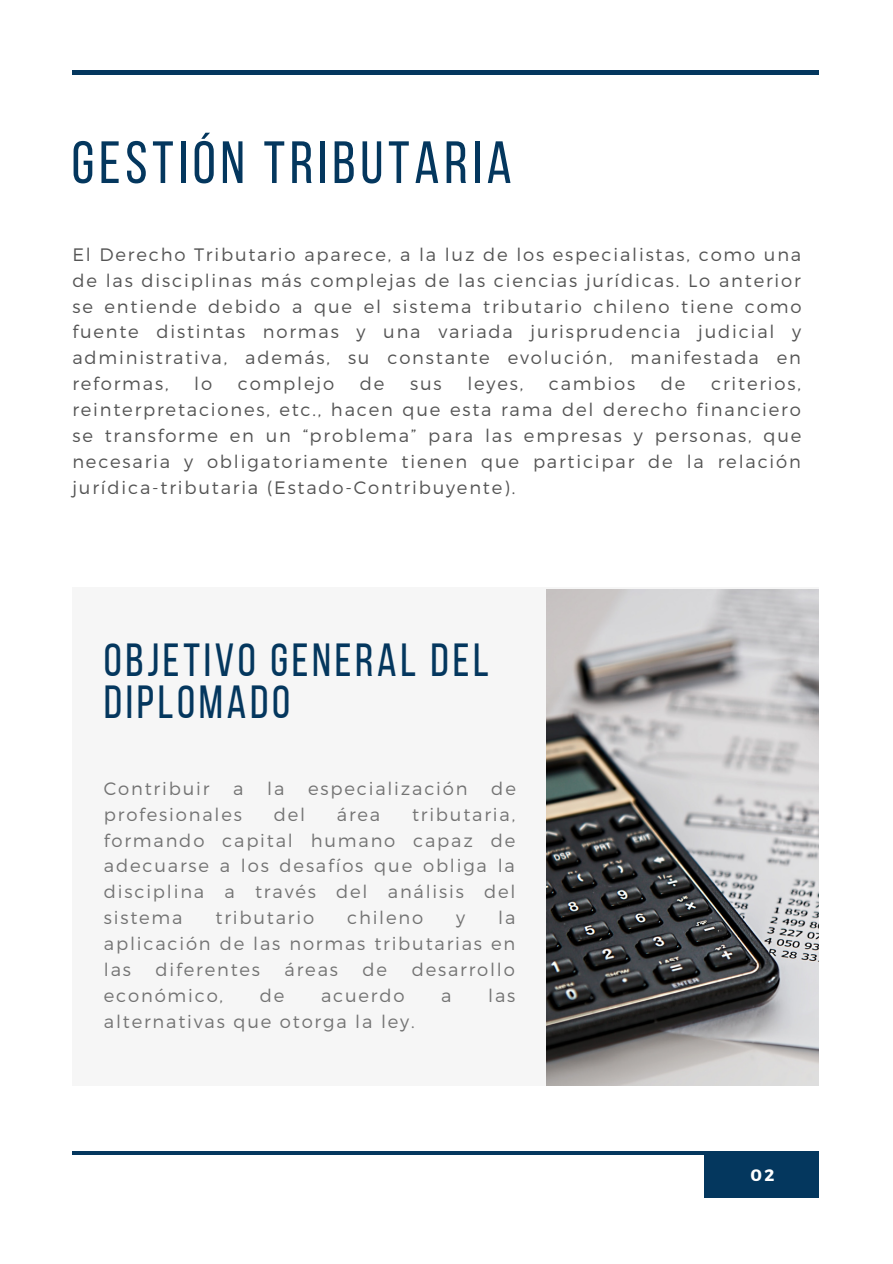
<style>
.page{position:relative;width:893px;height:1264px;background:#fff}
.page>*{position:absolute;margin:0;border:0;box-sizing:border-box;transform-origin:0 0}
.t1{font:59.55px "Bebas Neue";letter-spacing:.08em;color:#04375e}
.t2{font:46.35px/42.8px "Bebas Neue";letter-spacing:.08em;color:#04375e}
.t3{font:300 18px/25.8px "Montserrat";letter-spacing:.1em;color:#545454;text-align:justify}
.t4{font:300 18px/25.8px "Montserrat";letter-spacing:.1em;color:#737373;text-align:justify}
.t5{font:700 16.5px "Montserrat";color:#fff}
</style>
<div class="page">
<hr style="left:72px;top:71px;width:747px;height:3px;background:#04375e">
<div style="left:704px;top:1151px;width:114px;height:46px;background:#04375e"></div>
<hr style="left:72px;top:1151px;width:747px;height:3px;background:#04375e">
<div style="left:72px;top:587px;width:747px;height:498px;background:#f6f6f6"></div>
<img style="left:546px;top:589px;width:272px;height:496px">
<h1 class="t1" style="left:72px;top:138px;width:441px">GESTIÓN TRIBUTARIA</h1>
<p class="t3" style="left:72px;top:240px;width:730px">El Derecho Tributario aparece, a la luz de los especialistas, como una de las disciplinas más complejas de las ciencias jurídicas. Lo anterior se entiende debido a que el sistema tributario chileno tiene como fuente distintas normas y una variada jurisprudencia judicial y administrativa, además, su constante evolución, manifestada en reformas,</p>
<p class="t3" style="left:194px;top:370px;width:19px">lo</p>
<p class="t3" style="left:238px;top:370px;width:98px">complejo</p>
<p class="t3" style="left:360px;top:370px;width:26px">de</p>
<p class="t3" style="left:410px;top:370px;width:33px">sus</p>
<p class="t3" style="left:467px;top:370px;width:57px">leyes,</p>
<p class="t3" style="left:549px;top:370px;width:88px">cambios</p>
<p class="t3" style="left:660px;top:370px;width:26px">de</p>
<p class="t3" style="left:72px;top:370px;width:730px;text-indent:638px">criterios, reinterpretaciones, etc., hacen que esta rama del derecho financiero se transforme en un “problema” para las empresas y personas, que necesaria y obligatoriamente tienen que participar de la relación jurídica-tributaria (Estado-Contribuyente).</p>
<h2 class="t2" style="left:104px;top:642px;width:386px">OBJETIVO GENERAL DEL<br>DIPLOMADO</h2>
<p class="t4" style="left:104px;top:774px;width:107px">Contribuir</p>
<p class="t4" style="left:233px;top:774px;width:12px">a</p>
<p class="t4" style="left:267px;top:774px;width:19px">la</p>
<p class="t4" style="left:308px;top:774px;width:161px">especialización</p>
<p class="t4" style="left:491px;top:774px;width:26px">de</p>
<p class="t4" style="left:104px;top:800px;width:139px">profesionales</p>
<p class="t4" style="left:274px;top:800px;width:33px">del</p>
<p class="t4" style="left:337px;top:800px;width:45px">área</p>
<p class="t4" style="left:104px;top:800px;width:413px;text-indent:308px">tributaria, formando capital humano capaz de adecuarse a los desafíos que obliga la disciplina a través del análisis del sistema</p>
<p class="t4" style="left:104px;top:904px;width:413px;text-indent:394px">la aplicación de las normas tributarias en las</p>
<p class="t4" style="left:215px;top:904px;width:100px">tributario</p>
<p class="t4" style="left:347px;top:904px;width:78px">chileno</p>
<p class="t4" style="left:456px;top:904px;width:11px">y</p>
<p class="t4" style="left:156px;top:955px;width:106px">diferentes</p>
<p class="t4" style="left:284px;top:955px;width:55px">áreas</p>
<p class="t4" style="left:362px;top:955px;width:26px">de</p>
<p class="t4" style="left:411px;top:955px;width:105px">desarrollo</p>
<p class="t4" style="left:104px;top:981px;width:121px">económico,</p>
<p class="t4" style="left:260px;top:981px;width:26px">de</p>
<p class="t4" style="left:321px;top:981px;width:85px">acuerdo</p>
<p class="t4" style="left:441px;top:981px;width:12px">a</p>
<p class="t4" style="left:488px;top:981px;width:29px">las</p>
<p class="t4" style="left:104px;top:1007px;width:312px">alternativas que otorga la ley.</p>
<p class="t5" style="left:750px;top:1164px;width:25px">02</p>
</div>
